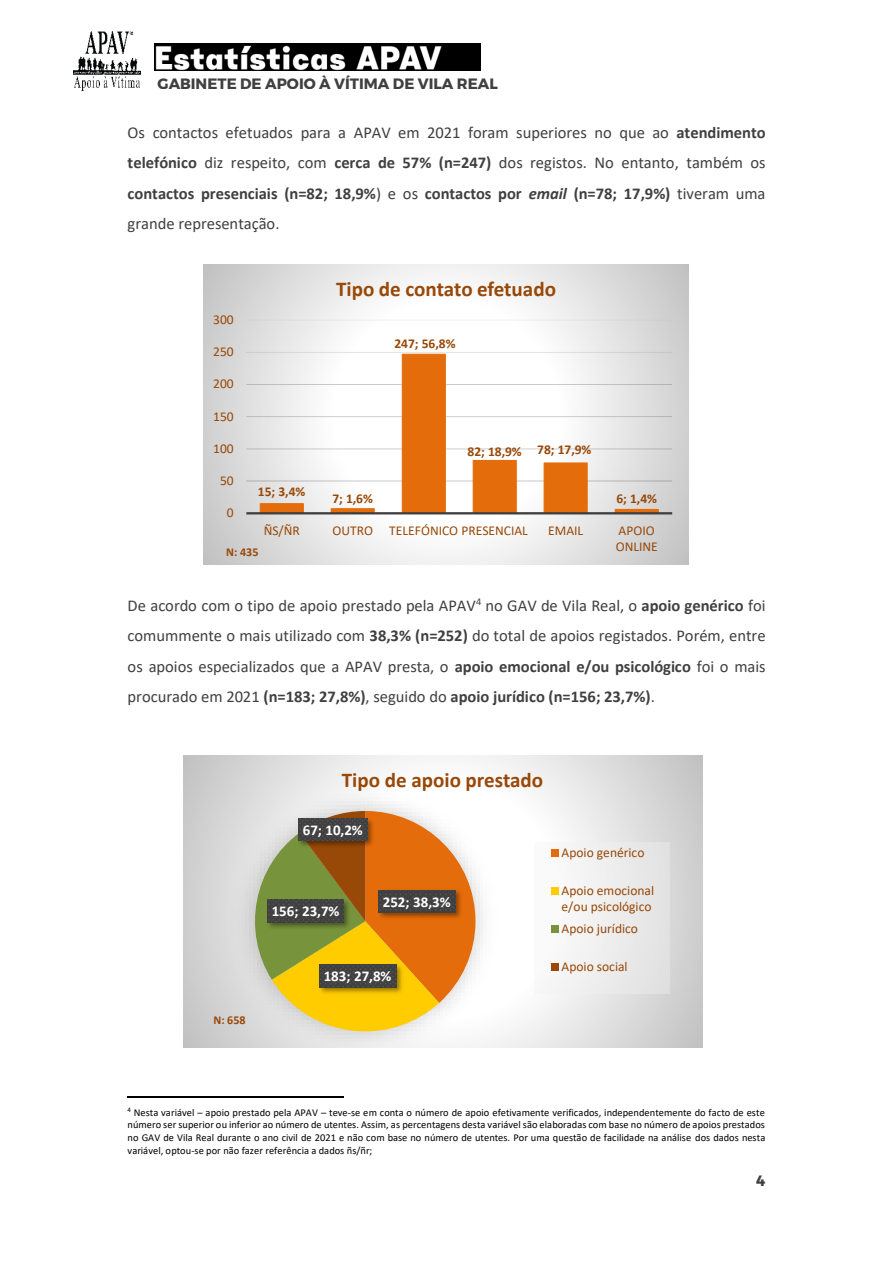
<style>
.page{position:relative;width:893px;height:1263px;background:#fff}
.page>*{position:absolute;margin:0;border:0;box-sizing:border-box;transform-origin:0 0}
.t1{font:700 21.15px "Calibri";color:#984807}
.t2{font:700 21px "Calibri";color:#984807}
.t3{font:16.5px/30.3px "Calibri";color:#404040;text-align:justify}
.t4{font:700 15px "Calibri";color:#fff}
.t5{font:700 15px "Montserrat";color:#404040}
.t6{font:13.5px/16.5px "Calibri";color:#984807}
.t7{font:700 13.5px "Calibri";color:#984807}
.t8{font:700 12px "Calibri";color:#984807}
.t9{font:10.5px/12.8px "Calibri";color:#000;text-align:justify}
.s1{font-weight:700}
.s2{font-weight:700;font-style:italic}
</style>
<div class="page">
<img style="left:74px;top:32px;width:66px;height:59px">
<img style="left:155px;top:44px;width:326px;height:26px">
<hr style="left:128px;top:1097px;width:216px;height:1px;background:#000">
<svg style="left:203px;top:264px;width:486px;height:300px"></svg>
<hr style="left:246px;top:480px;width:426px;height:2px;background:#fff">
<hr style="left:246px;top:448px;width:426px;height:1px;background:#fff">
<hr style="left:246px;top:416px;width:426px;height:1px;background:#fff">
<hr style="left:246px;top:384px;width:426px;height:1px;background:#fff">
<hr style="left:246px;top:352px;width:426px;height:1px;background:#fff">
<hr style="left:246px;top:320px;width:426px;height:1px;background:#fff">
<svg style="left:259px;top:353px;width:400px;height:159px"></svg>
<hr style="left:246px;top:512px;width:426px;height:2px;background:#404040">
<svg style="left:183px;top:755px;width:519px;height:293px"></svg>
<img style="left:334px;top:779px;width:171px;height:254px">
<img style="left:240px;top:1009px;width:229px;height:39px">
<div style="left:224px;top:801px;width:171px;height:208px;background:#dcdcdc"></div>
<img style="left:269px;top:780px;width:125px;height:31px">
<svg style="left:241px;top:811px;width:234px;height:233px;background:#d7af62"></svg>
<img style="left:375px;top:887px;width:89px;height:35px">
<svg style="left:378px;top:890px;width:77px;height:23px;background:#424242"></svg>
<img style="left:316px;top:961px;width:89px;height:35px">
<svg style="left:319px;top:964px;width:77px;height:23px;background:#434343"></svg>
<img style="left:264px;top:896px;width:89px;height:35px">
<svg style="left:267px;top:899px;width:77px;height:23px;background:#434343"></svg>
<img style="left:295px;top:815px;width:82px;height:35px">
<svg style="left:298px;top:818px;width:70px;height:23px;background:#434343"></svg>
<div style="left:534px;top:842px;width:136px;height:152px;background:#f2f2f2"></div>
<div style="left:551px;top:849px;width:7px;height:7px;background:#e46c0a"></div>
<div style="left:551px;top:887px;width:7px;height:7px;background:#fc0"></div>
<div style="left:551px;top:925px;width:7px;height:7px;background:#77933c"></div>
<div style="left:551px;top:963px;width:7px;height:7px;background:#984807"></div>
<p class="t5" style="left:158px;top:74px;width:342px">GABINETE DE APOIO À VÍTIMA DE VILA REAL</p>
<p class="t3" style="left:128px;top:119px;width:640px">Os contactos efetuados para a APAV em 2021 foram superiores no que ao <span class="s1">atendimento telefónico</span> diz respeito, com <span class="s1">cerca de 57% (n=247)</span> dos registos. No entanto, também os <span class="s1">contactos presenciais (n=82; 18,9%</span>) e os <span class="s1">contactos por</span> <span class="s2">email</span> <span class="s1">(n=78; 17,9%)</span> tiveram uma grande representação.</p>
<p class="t6" style="left:213px;top:312px;width:22px">300</p>
<p class="t6" style="left:213px;top:345px;width:22px">250</p>
<p class="t6" style="left:213px;top:377px;width:22px">200</p>
<p class="t6" style="left:213px;top:409px;width:22px">150</p>
<p class="t6" style="left:213px;top:441px;width:22px">100</p>
<p class="t6" style="left:220px;top:473px;width:15px">50</p>
<p class="t6" style="left:227px;top:505px;width:8px">0</p>
<p class="t7" style="left:258px;top:486px;width:49px">15; 3,4%</p>
<p class="t1" style="left:336px;top:280px;width:221px">Tipo de contato efetuado</p>
<p class="t7" style="left:394px;top:338px;width:63px">247; 56,8%</p>
<p class="t7" style="left:332px;top:493px;width:42px">7; 1,6%</p>
<p class="t7" style="left:468px;top:445px;width:125px">82; 18,9% 78; 17,9%</p>
<p class="t7" style="left:616px;top:493px;width:42px">6; 1,4%</p>
<p class="t6" style="left:264px;top:523px;width:37px">ÑS/ÑR</p>
<p class="t6" style="left:332px;top:523px;width:197px">OUTRO TELEFÓNICO PRESENCIAL</p>
<p class="t6" style="left:548px;top:523px;width:36px">EMAIL</p>
<p class="t6" style="left:616px;top:523px;width:44px">APOIO<br>ONLINE</p>
<p class="t8" style="left:226px;top:547px;width:34px">N: 435</p>
<p class="t3" style="left:128px;top:592px;width:640px">De acordo com o tipo de apoio prestado pela APAV<sup>4</sup> no GAV de Vila Real, o <span class="s1">apoio genérico</span> foi comummente o mais utilizado com <span class="s1">38,3% (n=252)</span> do total de apoios registados. Porém, entre os apoios especializados que a APAV presta, o <span class="s1">apoio emocional e/ou psicológico</span> foi o mais procurado em 2021 <span class="s1">(n=183; 27,8%)</span>, seguido do <span class="s1">apoio jurídico (n=156; 23,7%)</span>.</p>
<p class="t2" style="left:342px;top:771px;width:203px">Tipo de apoio prestado</p>
<p class="t8" style="left:213px;top:1015px;width:34px">N: 658</p>
<p class="t4" style="left:303px;top:823px;width:62px">67; 10,2%</p>
<p class="t4" style="left:272px;top:905px;width:69px">156; 23,7%</p>
<p class="t4" style="left:383px;top:895px;width:69px">252; 38,3%</p>
<p class="t4" style="left:324px;top:970px;width:69px">183; 27,8%</p>
<p class="t6" style="left:562px;top:845px;width:84px">Apoio genérico</p>
<p class="t6" style="left:562px;top:883px;width:94px">Apoio emocional e/ou psicológico</p>
<p class="t6" style="left:562px;top:921px;width:78px">Apoio jurídico</p>
<p class="t6" style="left:562px;top:959px;width:68px">Apoio social</p>
<p class="t9" style="left:128px;top:1106px;width:639px"><sup>4</sup> Nesta variável – apoio prestado pela APAV – teve-se em conta o número de apoio efetivamente verificados, independentemente do facto de este número ser superior ou inferior ao número de utentes. Assim, as percentagens desta variável são elaboradas com base no número de apoios prestados no GAV de Vila Real durante o ano civil de 2021 e não com base no número de utentes. Por uma questão de facilidade na análise dos dados nesta variável, optou-se por não fazer referência a dados ñs/ñr;</p>
<p class="t5" style="left:756px;top:1171px;width:11px">4</p>
</div>
